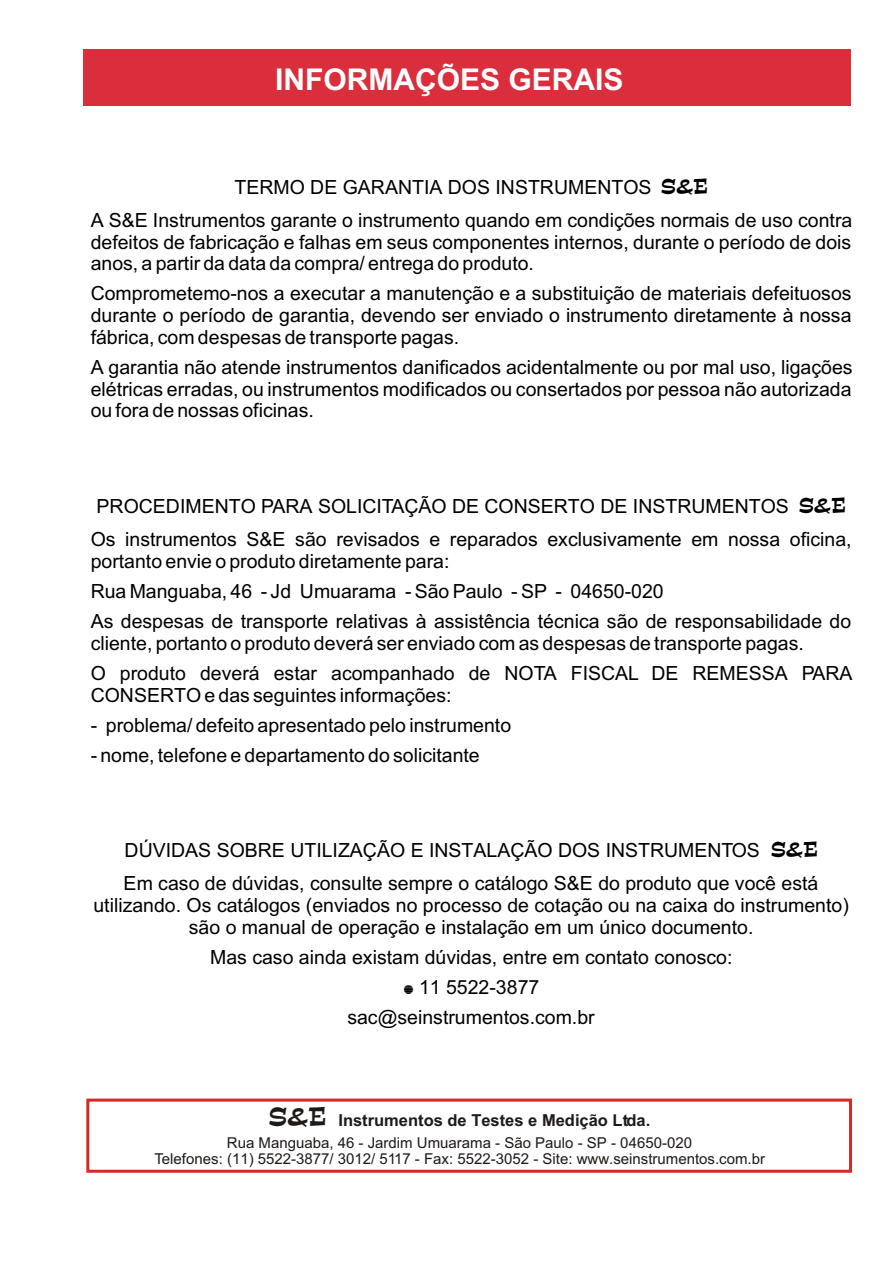
<style>
.page{position:relative;width:894px;height:1263px;background:#fff}
.page>*{position:absolute;margin:0;border:0;box-sizing:border-box;transform-origin:0 0}
.t1{font:700 30px "Arial";color:#fff}
.t2{font:19.5px/21.8px "Arial";color:#000}
.t3{font:700 16.5px "Arial";color:#1f1a17}
.t4{font:15px/16.8px "Arial";color:#1f1a17;text-align:center}
.s1{font-family:"Expo"}
.s2{font-family:"Expo";font-weight:400;font-size:24px}
</style>
<div class="page">
<div style="left:83px;top:49px;width:768px;height:57px;background:#db2e3d"></div>
<div style="left:86px;top:1099px;width:766px;height:74px;border:3px solid #d42926"></div>
<h1 class="t1" style="left:275px;top:68px;width:350px">INFORMAÇÕES GERAIS</h1>
<p class="t2" style="left:91px;top:172px;width:763px;line-height:33px;text-align:center">TERMO DE GARANTIA DOS INSTRUMENTOS <span class="s1">S&amp;E<br></span>A S&amp;E Instrumentos garante o instrumento quando em condições normais de uso contra</p>
<p class="t2" style="left:91px;top:233px;width:762px">defeitos de fabricação e falhas em seus componentes internos, durante o período de dois anos, a partir da data da compra/ entrega do produto.</p>
<p class="t2" style="left:91px;top:284px;width:762px;text-align:justify">Comprometemo-nos a executar a manutenção e a substituição de materiais defeituosos durante o período de garantia, devendo ser enviado o instrumento diretamente à nossa fábrica, com despesas de transporte pagas.</p>
<p class="t2" style="left:91px;top:358px;width:763px;text-align:justify">A garantia não atende instrumentos danificados acidentalmente ou por mal uso, ligações elétricas erradas, ou instrumentos modificados ou consertados por pessoa não autorizada ou fora de nossas oficinas.</p>
<p class="t2" style="left:91px;top:492px;width:762px;line-height:33px;text-align:center">PROCEDIMENTO PARA SOLICITAÇÃO DE CONSERTO DE INSTRUMENTOS <span class="s1">S&amp;E<br></span>Os instrumentos S&amp;E são revisados e reparados exclusivamente em nossa oficina,</p>
<p class="t2" style="left:91px;top:548px;width:762px;line-height:30px">portanto envie o produto diretamente para:<br>Rua Manguaba, 46 - Jd Umuarama - São Paulo - SP - 04650-020<br>As despesas de transporte relativas à assistência técnica são de responsabilidade do</p>
<p class="t2" style="left:91px;top:630px;width:763px;line-height:30px">cliente, portanto o produto deverá ser enviado com as despesas de transporte pagas.<br>O produto deverá estar acompanhado de NOTA FISCAL DE REMESSA PARA</p>
<p class="t2" style="left:91px;top:686px;width:362px">CONSERTO e das seguintes informações:</p>
<p class="t2" style="left:91px;top:716px;width:422px">- problema/ defeito apresentado pelo instrumento</p>
<p class="t2" style="left:91px;top:746px;width:391px">- nome, telefone e departamento do solicitante</p>
<p class="t2" style="left:124px;top:836px;width:696px;line-height:33px">DÚVIDAS SOBRE UTILIZAÇÃO E INSTALAÇÃO DOS INSTRUMENTOS <span class="s1">S&amp;E<br></span>Em caso de dúvidas, consulte sempre o catálogo S&amp;E do produto que você está</p>
<p class="t2" style="left:93px;top:896px;width:757px;text-align:center">utilizando. Os catálogos (enviados no processo de cotação ou na caixa do instrumento) são o manual de operação e instalação em um único documento.</p>
<p class="t2" style="left:210px;top:948px;width:524px">Mas caso ainda existam dúvidas, entre em contato conosco:</p>
<p class="t2" style="left:419px;top:978px;width:122px">11 5522-3877</p>
<p class="t2" style="left:347px;top:1008px;width:249px">sac@seinstrumentos.com.br</p>
<p class="t3" style="left:268px;top:1114px;width:383px"><span class="s2">S&amp;E</span> Instrumentos de Testes e Medição Ltda.</p>
<p class="t4" style="left:154px;top:1135px;width:612px">Rua Manguaba, 46 - Jardim Umuarama - São Paulo - SP - 04650-020<br>Telefones: (11) 5522-3877/ 3012/ 5117 - Fax: 5522-3052 - Site: www.seinstrumentos.com.br</p>
</div>
